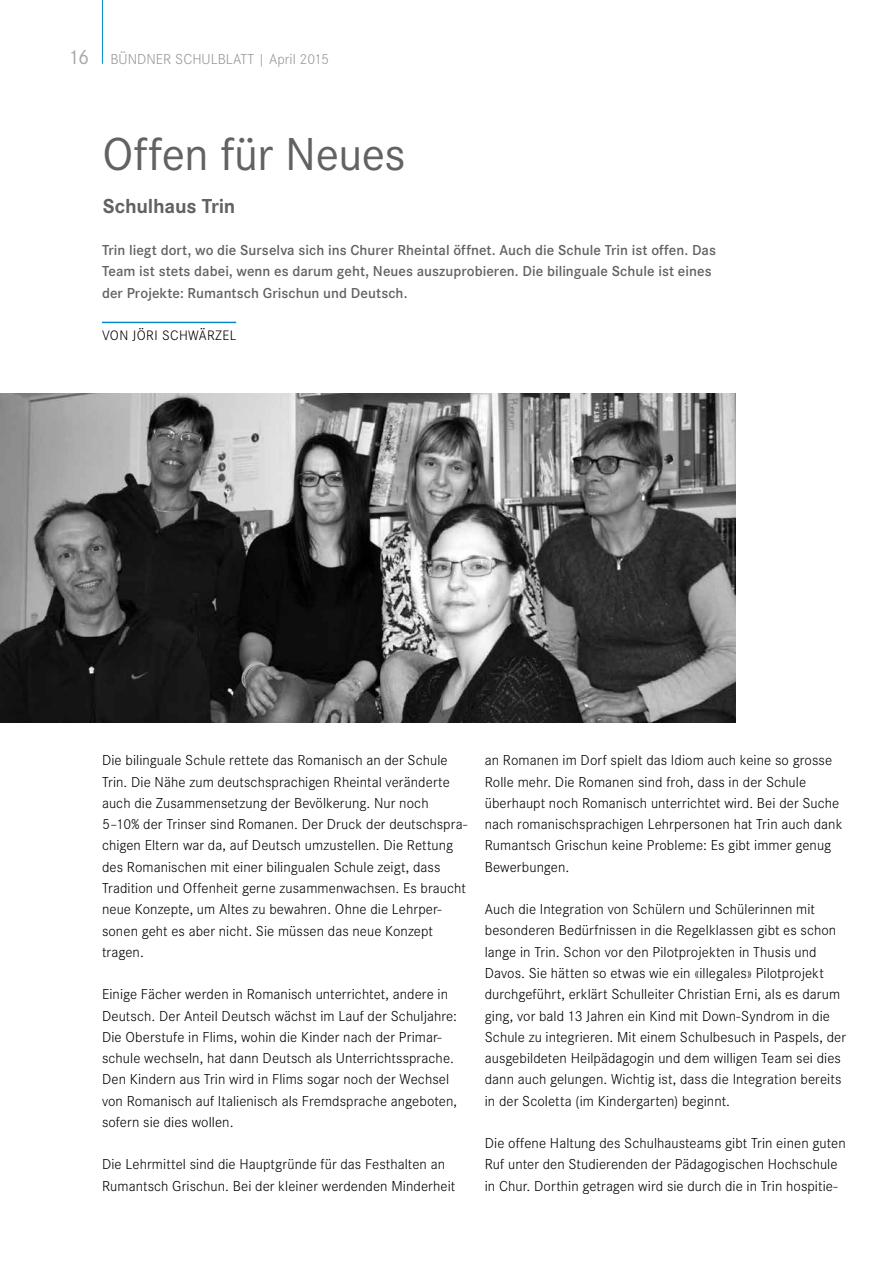
<style>
.page{position:relative;width:893px;height:1263px;background:#fff}
.page>*{position:absolute;margin:0;border:0;box-sizing:border-box;transform-origin:0 0}
.t1{font:48px "Corporate S";letter-spacing:-.01em;color:#616264}
.t2{font:700 21px "Corporate S";letter-spacing:-.01em;color:#616264}
.t3{font:300 15px/21.3px "Corporate S";letter-spacing:.005em;color:#000}
.t4{font:600 15px/21.3px "Corporate S";letter-spacing:.005em;color:#616264}
.t5{font:300 15px "Corporate S";color:#959798}
.t6{font:300 14.25px "Corporate S";letter-spacing:.025em;color:#000}
.s1{font-weight:400;font-size:21px;color:#a5a7a9}
</style>
<div class="page">
<hr style="left:102px;top:322px;width:134px;height:1px;background:#008ac9">
<img style="left:0;top:393px;width:736px;height:330px">
<hr style="left:102px;top:0;width:1px;height:64px;background:#008ac9">
<p class="t5" style="left:68px;top:50px;width:263px"><span class="s1">16</span> BÜNDNER SCHULBLATT | April 2015</p>
<h1 class="t1" style="left:102px;top:127px;width:305px">Offen für Neues</h1>
<h2 class="t2" style="left:103px;top:194px;width:134px">Schulhaus Trin</h2>
<p class="t4" style="left:102px;top:240px;width:615px">Trin liegt dort, wo die Surselva sich ins Churer Rheintal öffnet. Auch die Schule Trin ist offen. Das<br>Team ist stets dabei, wenn es darum geht, Neues auszuprobieren. Die bilinguale Schule ist eines der Projekte: Rumantsch Grischun und Deutsch.</p>
<p class="t6" style="left:102px;top:327px;width:136px">VON JÖRI SCHWÄRZEL</p>
<p class="t3" style="left:102px;top:750px;width:367px">Die bilinguale Schule rettete das Romanisch an der Schule Trin. Die Nähe zum deutschsprachigen Rheintal veränderte auch die Zusammensetzung der Bevölkerung. Nur noch 5–10% der Trinser sind Romanen. Der Druck der deutschspra&shy;chigen Eltern war da, auf Deutsch umzustellen. Die Rettung des Romanischen mit einer bilingualen Schule zeigt, dass Tradition und Offenheit gerne zusammenwachsen. Es braucht neue Konzepte, um Altes zu bewahren. Ohne die Lehrper&shy;sonen geht es aber nicht. Sie müssen das neue Konzept tragen.</p>
<p class="t3" style="left:102px;top:984px;width:357px">Einige Fächer werden in Romanisch unterrichtet, andere in Deutsch. Der Anteil Deutsch wächst im Lauf der Schuljahre:<br>Die Oberstufe in Flims, wohin die Kinder nach der Primar&shy;schule wechseln, hat dann Deutsch als Unterrichtssprache.<br>Den Kindern aus Trin wird in Flims sogar noch der Wechsel von Romanisch auf Italienisch als Fremdsprache angeboten, sofern sie dies wollen.</p>
<p class="t3" style="left:102px;top:1154px;width:355px">Die Lehrmittel sind die Hauptgründe für das Festhalten an<br>Rumantsch Grischun. Bei der kleiner werdenden Minderheit</p>
<p class="t3" style="left:485px;top:750px;width:359px">an Romanen im Dorf spielt das Idiom auch keine so grosse Rolle mehr. Die Romanen sind froh, dass in der Schule überhaupt noch Romanisch unterrichtet wird. Bei der Suche nach romanischsprachigen Lehrpersonen hat Trin auch dank Rumantsch Grischun keine Probleme: Es gibt immer genug Bewerbungen.</p>
<p class="t3" style="left:485px;top:899px;width:363px">Auch die Integration von Schülern und Schülerinnen mit besonderen Bedürfnissen in die Regelklassen gibt es schon lange in Trin. Schon vor den Pilotprojekten in Thusis und Davos. Sie hätten so etwas wie ein «illegales» Pilotprojekt durchgeführt, erklärt Schulleiter Christian Erni, als es darum ging, vor bald 13 Jahren ein Kind mit Down-Syndrom in die Schule zu integrieren. Mit einem Schulbesuch in Paspels, der ausgebildeten Heilpädagogin und dem willigen Team sei dies dann auch gelungen. Wichtig ist, dass die Integration bereits in der Scoletta (im Kindergarten) beginnt.</p>
<p class="t3" style="left:485px;top:1132px;width:363px">Die offene Haltung des Schulhausteams gibt Trin einen guten<br>Ruf unter den Studierenden der Pädagogischen Hochschule in Chur. Dorthin getragen wird sie durch die in Trin hospitie-</p>
</div>
